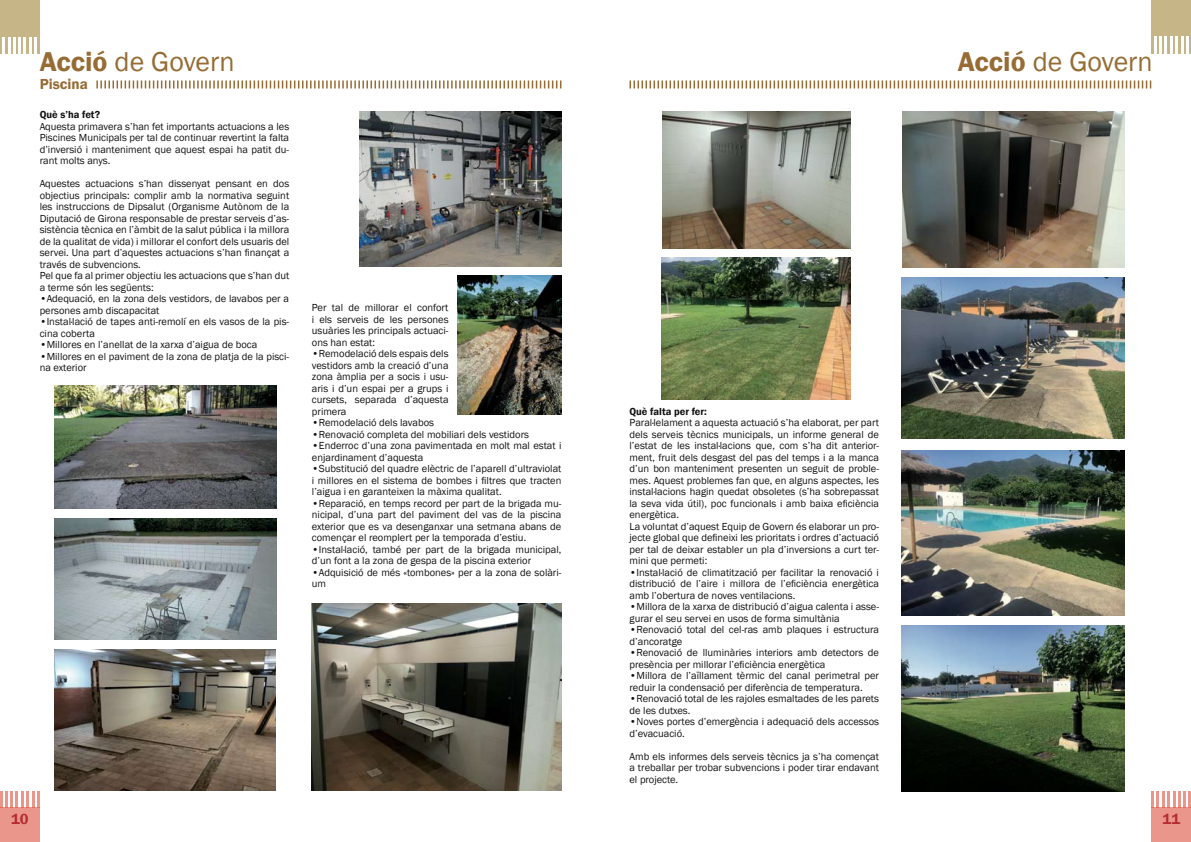
<style>
.page{position:relative;width:1191px;height:842px;background:#fff}
.page>*{position:absolute;margin:0;border:0;box-sizing:border-box;transform-origin:0 0}
.t1{font:28px "Franklin Gothic";color:#966c34}
.t2{font:600 15px "Franklin Gothic";color:#966c34}
.t3{font:600 15px "Franklin Gothic";color:#b42d33}
.t4{font:10.5px/11.5px "Franklin Gothic";color:#121212}
.t5{font:600 10.5px "Franklin Gothic";color:#121212}
.s1{font-weight:600}
</style>
<div class="page">
<div style="left:0;top:808px;width:40px;height:34px;background:#eb968b"></div>
<svg style="left:0;top:791px;width:2px;height:17px"></svg>
<hr style="left:5px;top:791px;width:3px;height:17px;background:#df513f">
<hr style="left:10px;top:791px;width:3px;height:17px;background:#df513f">
<svg style="left:16px;top:791px;width:7px;height:17px"></svg>
<hr style="left:26px;top:791px;width:3px;height:17px;background:#df513f">
<svg style="left:32px;top:791px;width:2px;height:17px"></svg>
<hr style="left:37px;top:791px;width:3px;height:17px;background:#df513f">
<div style="left:1151px;top:808px;width:40px;height:34px;background:#eb968b"></div>
<hr style="left:1188px;top:791px;width:3px;height:17px;background:#df513f">
<svg style="left:1173px;top:791px;width:12px;height:17px"></svg>
<hr style="left:1167px;top:791px;width:3px;height:17px;background:#df513f">
<svg style="left:1162px;top:791px;width:2px;height:17px"></svg>
<hr style="left:1156px;top:791px;width:3px;height:17px;background:#df513f">
<svg style="left:1151px;top:791px;width:2px;height:17px"></svg>
<svg style="left:96px;top:80px;width:465px;height:8px"></svg>
<svg style="left:629px;top:80px;width:522px;height:8px"></svg>
<div style="left:0;top:0;width:40px;height:54px;background:#c6b687"></div>
<svg style="left:3px;top:37px;width:12px;height:17px"></svg>
<hr style="left:18px;top:37px;width:3px;height:17px;background:#fff">
<svg style="left:24px;top:37px;width:2px;height:17px"></svg>
<hr style="left:29px;top:37px;width:3px;height:17px;background:#fff">
<svg style="left:35px;top:37px;width:2px;height:17px"></svg>
<div style="left:1151px;top:0;width:40px;height:54px;background:#c6b687"></div>
<svg style="left:1154px;top:37px;width:2px;height:17px"></svg>
<hr style="left:1159px;top:37px;width:3px;height:17px;background:#fff">
<hr style="left:1164px;top:37px;width:3px;height:17px;background:#fff">
<svg style="left:1170px;top:37px;width:2px;height:17px"></svg>
<hr style="left:1175px;top:37px;width:3px;height:17px;background:#fff">
<svg style="left:1181px;top:37px;width:7px;height:17px"></svg>
<img style="left:312px;top:604px;width:249px;height:187px">
<img style="left:457px;top:276px;width:104px;height:138px">
<img style="left:360px;top:112px;width:201px;height:154px">
<img style="left:54px;top:385px;width:222px;height:124px">
<img style="left:54px;top:518px;width:222px;height:122px">
<img style="left:54px;top:649px;width:221px;height:142px">
<img style="left:662px;top:112px;width:188px;height:137px">
<img style="left:661px;top:258px;width:189px;height:142px">
<img style="left:902px;top:111px;width:222px;height:157px">
<img style="left:901px;top:278px;width:223px;height:160px">
<img style="left:902px;top:450px;width:222px;height:165px">
<img style="left:901px;top:625px;width:223px;height:167px">
<h1 class="t1" style="left:40px;top:45px;width:196px"><span class="s1">Acció</span> de Govern</h1>
<h1 class="t1" style="left:957px;top:45px;width:196px"><span class="s1">Acció</span> de Govern</h1>
<h2 class="t2" style="left:40px;top:75px;width:50px">Piscina</h2>
<p class="t5" style="left:40px;top:108px;width:62px">Què s’ha fet?</p>
<p class="t4" style="left:40px;top:121px;width:251px;text-align:justify">Aquesta primavera s’han fet importants actuacions a les Piscines Municipals per tal de continuar revertint la falta d’inversió i manteniment que aquest espai ha patit du&shy;rant molts anys.</p>
<p class="t4" style="left:40px;top:178px;width:251px">Aquestes actuacions s’han dissenyat pensant en dos objectius principals: complir amb la normativa seguint les instruccions de Dipsalut (Organisme Autònom de la Diputació de Girona responsable de prestar serveis d’as&shy;sistència tècnica en l’àmbit de la salut pública i la millora de la qualitat de vida) i millorar el confort dels usuaris del servei. Una part d’aquestes actuacions s’han finançat a través de subvencions.<br>Pel que fa al primer objectiu les actuacions que s’han dut a terme són les següents:</p>
<p class="t4" style="left:40px;top:293px;width:251px">•Adequació, en la zona dels vestidors, de lavabos per a persones amb discapacitat</p>
<p class="t4" style="left:40px;top:316px;width:251px">•Instal·lació de tapes anti-remolí en els vasos de la pis&shy;cina coberta</p>
<p class="t4" style="left:40px;top:339px;width:219px">•Millores en l’anellat de la xarxa d’aigua de boca</p>
<p class="t4" style="left:40px;top:351px;width:251px">•Millores en el paviment de la zona de platja de la pisci&shy;na exterior</p>
<p class="t4" style="left:312px;top:302px;width:138px;text-align:justify">Per tal de millorar el confort i els serveis de les persones usuàries les principals actuaci&shy;ons han estat:</p>
<p class="t4" style="left:312px;top:348px;width:138px;text-align:justify">•Remodelació dels espais dels vestidors amb la creació d’una zona àmplia per a socis i usu&shy;aris i d’un espai per a grups i cursets, separada d’aquesta primera</p>
<p class="t4" style="left:312px;top:417px;width:124px">•Remodelació dels lavabos</p>
<p class="t4" style="left:312px;top:429px;width:219px">•Renovació completa del mobiliari dels vestidors</p>
<p class="t4" style="left:312px;top:440px;width:251px">•Enderroc d’una zona pavimentada en molt mal estat i enjardinament d’aquesta</p>
<p class="t4" style="left:312px;top:463px;width:251px;text-align:justify">•Substitució del quadre elèctric de l’aparell d’ultraviolat i millores en el sistema de bombes i filtres que tracten l’aigua i en garanteixen la màxima qualitat.</p>
<p class="t4" style="left:312px;top:497px;width:251px;text-align:justify">•Reparació, en temps record per part de la brigada mu&shy;nicipal, d’una part del paviment del vas de la piscina exterior que es va desenganxar una setmana abans de començar el reomplert per la temporada d’estiu.</p>
<p class="t4" style="left:312px;top:543px;width:251px">•Instal·lació, també per part de la brigada municipal, d’un font a la zona de gespa de la piscina exterior</p>
<p class="t4" style="left:312px;top:566px;width:251px">•Adquisició de més «tombones» per a la zona de solàri&shy;um</p>
<p class="t5" style="left:629px;top:405px;width:79px">Què falta per fer:</p>
<p class="t4" style="left:629px;top:417px;width:251px">Paral·lelament a aquesta actuació s’ha elaborat, per part dels serveis tècnics municipals, un informe general de l’estat de les instal·lacions que, com s’ha dit anterior&shy;ment, fruit dels desgast del pas del temps i a la manca d’un bon manteniment presenten un seguit de proble&shy;mes. Aquest problemes fan que, en alguns aspectes, les instal·lacions hagin quedat obsoletes (s’ha sobrepassat la seva vida útil), poc funcionals i amb baixa eficiència energètica.<br>La voluntat d’aquest Equip de Govern és elaborar un pro&shy;jecte global que defineixi les prioritats i ordres d’actuació per tal de deixar establer un pla d’inversions a curt ter&shy;mini que permeti:</p>
<p class="t4" style="left:629px;top:567px;width:251px;text-align:justify">•Instal·lació de climatització per facilitar la renovació i distribució de l’aire i millora de l’eficiència energètica amb l’obertura de noves ventilacions.</p>
<p class="t4" style="left:629px;top:601px;width:251px">•Millora de la xarxa de distribució d’aigua calenta i asse&shy;gurar el seu servei en usos de forma simultània</p>
<p class="t4" style="left:629px;top:624px;width:251px">•Renovació total del cel-ras amb plaques i estructura d’ancoratge</p>
<p class="t4" style="left:629px;top:647px;width:251px">•Renovació de lluminàries interiors amb detectors de presència per millorar l’eficiència energètica</p>
<p class="t4" style="left:629px;top:670px;width:251px">•Millora de l’aïllament tèrmic del canal perimetral per reduir la condensació per diferència de temperatura.</p>
<p class="t4" style="left:629px;top:693px;width:251px">•Renovació total de les rajoles esmaltades de les parets de les dutxes.</p>
<p class="t4" style="left:629px;top:716px;width:251px">•Noves portes d’emergència i adequació dels accessos d’evacuació.</p>
<p class="t4" style="left:629px;top:751px;width:251px;text-align:justify">Amb els informes dels serveis tècnics ja s’ha començat a treballar per trobar subvencions i poder tirar endavant el projecte.</p>
<h2 class="t3" style="left:11px;top:810px;width:19px">10</h2>
<h2 class="t3" style="left:1162px;top:810px;width:19px">11</h2>
</div>
